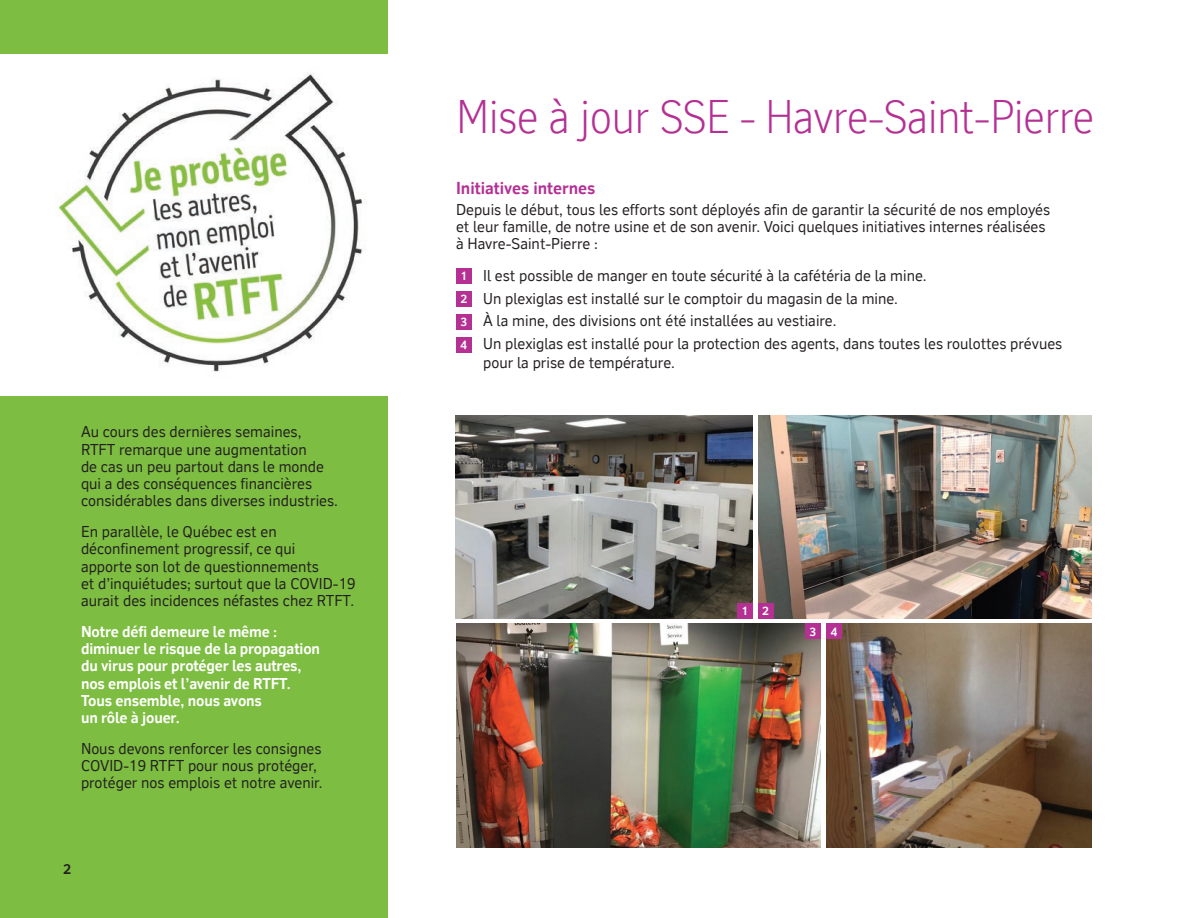
<style>
.page{position:relative;width:1188px;height:918px;background:#fff}
.page>*{position:absolute;margin:0;border:0;box-sizing:border-box;transform-origin:0 0}
.t1{font:300 45px "RT Vickerman";letter-spacing:-.015em;color:#b43093}
.t2{font:700 16.5px "RT Vickerman";color:#b43093}
.t3{font:15px/17.2px "RT Vickerman";color:#231f20}
.t4{font:700 15px/17.2px "RT Vickerman";letter-spacing:-.01em;color:#fff}
.t5{font:700 13.5px "RT Vickerman";color:#231f20}
.t6{font:700 11.4px "RT Vickerman";color:#fff}
.s1{font-weight:700;font-size:11.4px;color:#fff}
</style>
<div class="page">
<div style="left:0;top:396px;width:387px;height:522px;background:#7dbd41"></div>
<div style="left:0;top:0;width:387px;height:54px;background:#7dbd41"></div>
<img style="left:58px;top:73px;width:309px;height:299px">
<div style="left:456px;top:268px;width:16px;height:16px;background:#b43093"></div>
<div style="left:456px;top:291px;width:16px;height:16px;background:#b43093"></div>
<div style="left:456px;top:314px;width:16px;height:15px;background:#b43093"></div>
<div style="left:456px;top:337px;width:16px;height:15px;background:#b43093"></div>
<img style="left:456px;top:624px;width:365px;height:224px">
<img style="left:456px;top:416px;width:297px;height:202px">
<img style="left:758px;top:416px;width:334px;height:202px">
<img style="left:827px;top:624px;width:265px;height:224px">
<div style="left:737px;top:603px;width:16px;height:15px;background:#b43093"></div>
<div style="left:805px;top:624px;width:16px;height:15px;background:#b43093"></div>
<div style="left:758px;top:603px;width:15px;height:15px;background:#b43093"></div>
<div style="left:827px;top:624px;width:15px;height:15px;background:#b43093"></div>
<p class="t3" style="left:81px;top:423px;width:258px">Au cours des dernières semaines, RTFT remarque une augmentation<br>de cas un peu partout dans le monde qui a des conséquences financières considérables dans diverses industries.</p>
<p class="t3" style="left:81px;top:523px;width:276px">En parallèle, le Québec est en déconfinement progressif, ce qui<br>apporte son lot de questionnements<br>et d’inquiétudes; surtout que la COVID-19 aurait des incidences néfastes chez RTFT.</p>
<p class="t4" style="left:81px;top:623px;width:241px">Notre défi demeure le même : diminuer le risque de la propagation du virus pour protéger les autres, nos emplois et l’avenir de RTFT.<br>Tous ensemble, nous avons<br>un rôle à jouer.</p>
<p class="t3" style="left:81px;top:740px;width:243px">Nous devons renforcer les consignes<br>COVID-19 RTFT pour nous protéger, protéger nos emplois et notre avenir.</p>
<p class="t5" style="left:63px;top:864px;width:10px">2</p>
<h1 class="t1" style="left:456px;top:99px;width:640px">Mise à jour SSE - Havre-Saint-Pierre</h1>
<p class="t2" style="left:456px;top:177px;width:141px">Initiatives internes</p>
<p class="t3" style="left:456px;top:201px;width:596px">Depuis le début, tous les efforts sont déployés afin de garantir la sécurité de nos employés et leur famille, de notre usine et de son avenir. Voici quelques initiatives internes réalisées à Havre-Saint-Pierre :</p>
<p class="t3" style="left:460px;top:264px;width:604px;line-height:22.8px"><span class="s1">1</span> Il est possible de manger en toute sécurité à la cafétéria de la mine.<br><span class="s1">2</span> Un plexiglas est installé sur le comptoir du magasin de la mine.<br><span class="s1">3</span> À la mine, des divisions ont été installées au vestiaire.<br><span class="s1">4</span> Un plexiglas est installé pour la protection des agents, dans toutes les roulottes prévues</p>
<p class="t3" style="left:483px;top:354px;width:193px">pour la prise de température.</p>
<p class="t6" style="left:741px;top:606px;width:8px">1</p>
<p class="t6" style="left:762px;top:606px;width:8px">2</p>
<p class="t6" style="left:809px;top:627px;width:8px">3</p>
<p class="t6" style="left:831px;top:627px;width:8px">4</p>
</div>
